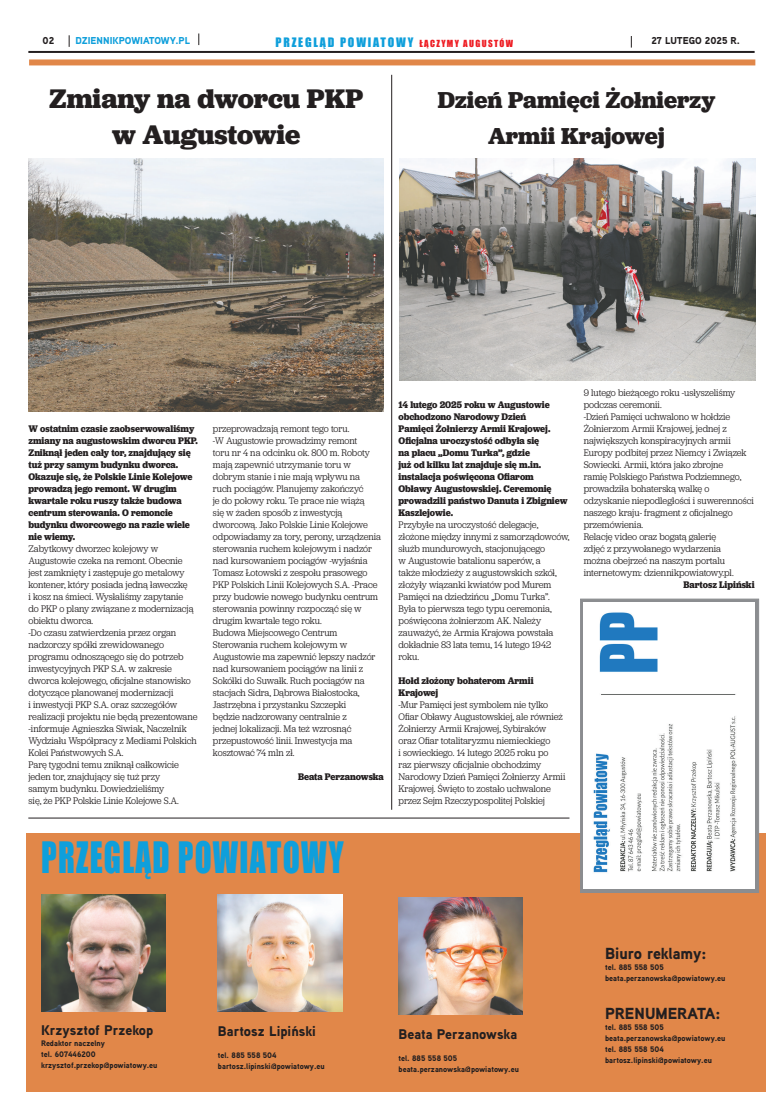
<style>
.page{position:relative;width:783px;height:1117px;background:#fff}
.page>*{position:absolute;margin:0;border:0;box-sizing:border-box;transform-origin:0 0}
.NEWSPAPER_NAME{font:39.8px "Impact";letter-spacing:.04em;color:#0f9fdb;scale:.78 1}
.Body{font:700 28px "Jubilat";color:#231f20}
.Body-2{font:700 24px "Jubilat";color:#231f20}
.Photo_text_left{font:900 16px "Aaux Next";color:#231f20}
.Photo_text_left-2{font:900 14px "Aaux Next";color:#231f20}
.t1{font:12px "Impact";letter-spacing:.15em;color:#0f9fdb}
.Body-3{font:10px/12px "Jubilat";letter-spacing:-.005em;color:#231f20;scale:.92 1}
.Body-4{font:700 10px/12px "Jubilat";letter-spacing:-.005em;color:#231f20;scale:.92 1}
.t2{font:900 10px "Aaux Next";color:#0f9fdb}
.t3{font:900 10px "Aaux Next";color:#231f20}
.Photo_text_left-3{font:900 8px "Aaux Next";color:#231f20}
.s1{font-size:9px;color:#ee1d23}
</style>
<div class="page">
<hr style="left:28px;top:51px;width:726px;height:2px;background:#231f20">
<svg style="left:69px;top:35px;width:1px;height:12px"></svg>
<svg style="left:198px;top:33px;width:1px;height:12px"></svg>
<svg style="left:630px;top:36px;width:1px;height:12px"></svg>
<div style="left:26px;top:833px;width:739px;height:258px;background:#e18749"></div>
<div style="left:29px;top:59px;width:726px;height:6px;background:#e18749"></div>
<img style="left:218px;top:894px;width:124px;height:117px">
<img style="left:399px;top:898px;width:124px;height:116px">
<img style="left:41px;top:894px;width:124px;height:117px">
<svg style="left:580px;top:599px;width:179px;height:294px;background:#9a9b9e"></svg>
<img style="left:28px;top:159px;width:355px;height:252px">
<img style="left:583px;top:602px;width:171px;height:286px">
<hr style="left:28px;top:817px;width:541px;height:1px;background:#231f20">
<hr style="left:391px;top:75px;width:1px;height:735px;background:#231f20">
<img style="left:399px;top:159px;width:356px;height:221px">
<p class="t3" style="left:43px;top:34px;width:13px">02</p>
<p class="t2" style="left:75px;top:34px;width:116px">DZIENNIKPOWIATOWY.PL</p>
<p class="t1" style="left:275px;top:33px;width:239px">PRZEGLĄD POWIATOWY <span class="s1">ŁĄCZYMY AUGUSTÓW</span></p>
<p class="t3" style="left:651px;top:34px;width:90px">27 LUTEGO 2025 R.</p>
<p class="Body" style="left:49px;top:81px;width:316px">Zmiany na dworcu PKP</p>
<p class="Body" style="left:112px;top:117px;width:190px">w Augustowie</p>
<p class="Body-2" style="left:437px;top:84px;width:279px">Dzień Pamięci Żołnierzy</p>
<p class="Body-2" style="left:488px;top:120px;width:178px">Armii Krajowej</p>
<p class="Body-4" style="left:29px;top:423px;width:185px">W ostatnim czasie zaobserwowaliśmy zmiany na augustowskim dworcu PKP.<br>Zniknął jeden cały tor, znajdujący się tuż przy samym budynku dworca.<br>Okazuje się, że Polskie Linie Kolejowe prowadzą jego remont. W drugim kwartale roku ruszy także budowa centrum sterowania. O remoncie budynku dworcowego na razie wiele nie wiemy.</p>
<p class="Body-3" style="left:29px;top:542px;width:181px">Zabytkowy dworzec kolejowy w Augustowie czeka na remont. Obecnie jest zamknięty i zastępuje go metalowy kontener, który posiada jedną ławeczkę<br>i kosz na śmieci. Wysłaliśmy zapytanie do PKP o plany związane z modernizacją obiektu dworca.</p>
<p class="Body-3" style="left:29px;top:626px;width:185px">-Do czasu zatwierdzenia przez organ nadzorczy spółki zrewidowanego programu odnoszącego się do potrzeb inwestycyjnych PKP S.A. w zakresie dworca kolejowego, oficjalne stanowisko dotyczące planowanej modernizacji<br>i inwestycji PKP S.A. oraz szczegółów realizacji projektu nie będą prezentowane -informuje Agnieszka Siwiak, Naczelnik Wydziału Współpracy z Mediami Polskich Kolei Państwowych S.A.</p>
<p class="Body-3" style="left:29px;top:758px;width:165px">Parę tygodni temu zniknął całkowicie jeden tor, znajdujący się tuż przy samym budynku. Dowiedzieliśmy się, że PKP Polskie Linie Kolejowe S.A.</p>
<p class="Body-3" style="left:213px;top:422px;width:150px">przeprowadzają remont tego toru.</p>
<p class="Body-3" style="left:213px;top:434px;width:184px">-W Augustowie prowadzimy remont<br>toru nr 4 na odcinku ok. 800 m. Roboty mają zapewnić utrzymanie toru w dobrym stanie i nie mają wpływu na ruch pociągów. Planujemy zakończyć<br>je do połowy roku. Te prace nie wiążą<br>się w żaden sposób z inwestycją dworcową. Jako Polskie Linie Kolejowe odpowiadamy za tory, perony, urządzenia sterowania ruchem kolejowym i nadzór nad kursowaniem pociągów -wyjaśnia Tomasz Łotowski z zespołu prasowego PKP Polskich Linii Kolejowych S.A. -Prace przy budowie nowego budynku centrum sterowania powinny rozpocząć się w drugim kwartale tego roku.</p>
<p class="Body-3" style="left:213px;top:626px;width:178px">Budowa Miejscowego Centrum Sterowania ruchem kolejowym w Augustowie ma zapewnić lepszy nadzór nad kursowaniem pociągów na linii z Sokółki do Suwałk. Ruch pociągów na stacjach Sidra, Dąbrowa Białostocka, Jastrzębna i przystanku Szczepki będzie nadzorowany centralnie z<br>jednej lokalizacji. Ma też wzrosnąć przepustowość linii. Inwestycja ma kosztować 74 mln zł.</p>
<p class="Body-4" style="left:298px;top:771px;width:95px">Beata Perzanowska</p>
<p class="NEWSPAPER_NAME" style="left:41px;top:826px;width:389px">PRZEGLĄD POWIATOWY</p>
<p class="Body-4" style="left:398px;top:399px;width:185px">14 lutego 2025 roku w Augustowie obchodzono Narodowy Dzień<br>Pamięci Żołnierzy Armii Krajowej.<br>Oficjalna uroczystość odbyła się<br>na placu „Domu Turka”, gdzie<br>już od kilku lat znajduje się m.in. instalacja poświęcona Ofiarom<br>Obławy Augustowskiej. Ceremonię prowadzili państwo Danuta i Zbigniew<br>Kaszlejowie.</p>
<p class="Body-3" style="left:398px;top:518px;width:187px">Przybyłe na uroczystość delegacje, złożone między innymi z samorządowców, służb mundurowych, stacjonującego<br>w Augustowie batalionu saperów, a<br>także młodzieży z augustowskich szkół, złożyły wiązanki kwiatów pod Murem Pamięci na dziedzińcu „Domu Turka”.<br>Była to pierwsza tego typu ceremonia, poświęcona żołnierzom AK. Należy zauważyć, że Armia Krajowa powstała dokładnie 83 lata temu, 14 lutego 1942 roku.</p>
<p class="Body-4" style="left:398px;top:675px;width:148px">Hołd złożony bohaterom Armii<br>Krajowej</p>
<p class="Body-3" style="left:398px;top:698px;width:183px">-Mur Pamięci jest symbolem nie tylko Ofiar Obławy Augustowskiej, ale również Żołnierzy Armii Krajowej, Sybiraków oraz Ofiar totalitaryzmu niemieckiego<br>i sowieckiego. 14 lutego 2025 roku po<br>raz pierwszy oficjalnie obchodzimy Narodowy Dzień Pamięci Żołnierzy Armii Krajowej. Święto to zostało uchwalone przez Sejm Rzeczypospolitej Polskiej</p>
<p class="Body-3" style="left:583px;top:386px;width:166px">9 lutego bieżącego roku -usłyszeliśmy podczas ceremonii.</p>
<p class="Body-3" style="left:583px;top:410px;width:186px">-Dzień Pamięci uchwalono w hołdzie Żołnierzom Armii Krajowej, jednej z największych konspiracyjnych armii Europy podbitej przez Niemcy i Związek Sowiecki. Armii, która jako zbrojne<br>ramię Polskiego Państwa Podziemnego, prowadziła bohaterską walkę o odzyskanie niepodległości i suwerenności naszego kraju- fragment z oficjalnego przemówienia.</p>
<p class="Body-3" style="left:583px;top:530px;width:164px">Relację video oraz bogatą galerię zdjęć z przywołanego wydarzenia można obejrzeć na naszym portalu internetowym: dziennikpowiatowy.pl.</p>
<p class="Body-4" style="left:683px;top:579px;width:79px">Bartosz Lipiński</p>
<p class="Photo_text_left-2" style="left:41px;top:1020px;width:114px">Krzysztof Przekop</p>
<p class="Photo_text_left-3" style="left:41px;top:1037px;width:65px">Redaktor naczelny</p>
<p class="Photo_text_left-3" style="left:41px;top:1048px;width:56px">tel. 607446200</p>
<p class="Photo_text_left-3" style="left:41px;top:1059px;width:118px">krzysztof.przekop@powiatowy.eu</p>
<p class="Photo_text_left-2" style="left:218px;top:1021px;width:99px">Bartosz Lipiński</p>
<p class="Photo_text_left-3" style="left:218px;top:1049px;width:60px">tel. 885 558 504</p>
<p class="Photo_text_left-3" style="left:218px;top:1060px;width:108px">bartosz.lipinski@powiatowy.eu</p>
<p class="Photo_text_left-2" style="left:398px;top:1024px;width:120px">Beata Perzanowska</p>
<p class="Photo_text_left-3" style="left:398px;top:1053px;width:60px">tel. 885 558 505</p>
<p class="Photo_text_left-3" style="left:398px;top:1064px;width:122px">beata.perzanowska@powiatowy.eu</p>
<p class="Photo_text_left" style="left:605px;top:942px;width:103px">Biuro reklamy:</p>
<p class="Photo_text_left-3" style="left:605px;top:962px;width:60px">tel. 885 558 505</p>
<p class="Photo_text_left-3" style="left:605px;top:973px;width:122px">beata.perzanowska@powiatowy.eu</p>
<p class="Photo_text_left" style="left:605px;top:1002px;width:117px">PRENUMERATA:</p>
<p class="Photo_text_left-3" style="left:605px;top:1022px;width:60px">tel. 885 558 505</p>
<p class="Photo_text_left-3" style="left:605px;top:1033px;width:122px">beata.perzanowska@powiatowy.eu</p>
<p class="Photo_text_left-3" style="left:605px;top:1044px;width:60px">tel. 885 558 504</p>
<p class="Photo_text_left-3" style="left:605px;top:1055px;width:108px">bartosz.lipinski@powiatowy.eu</p>
</div>
